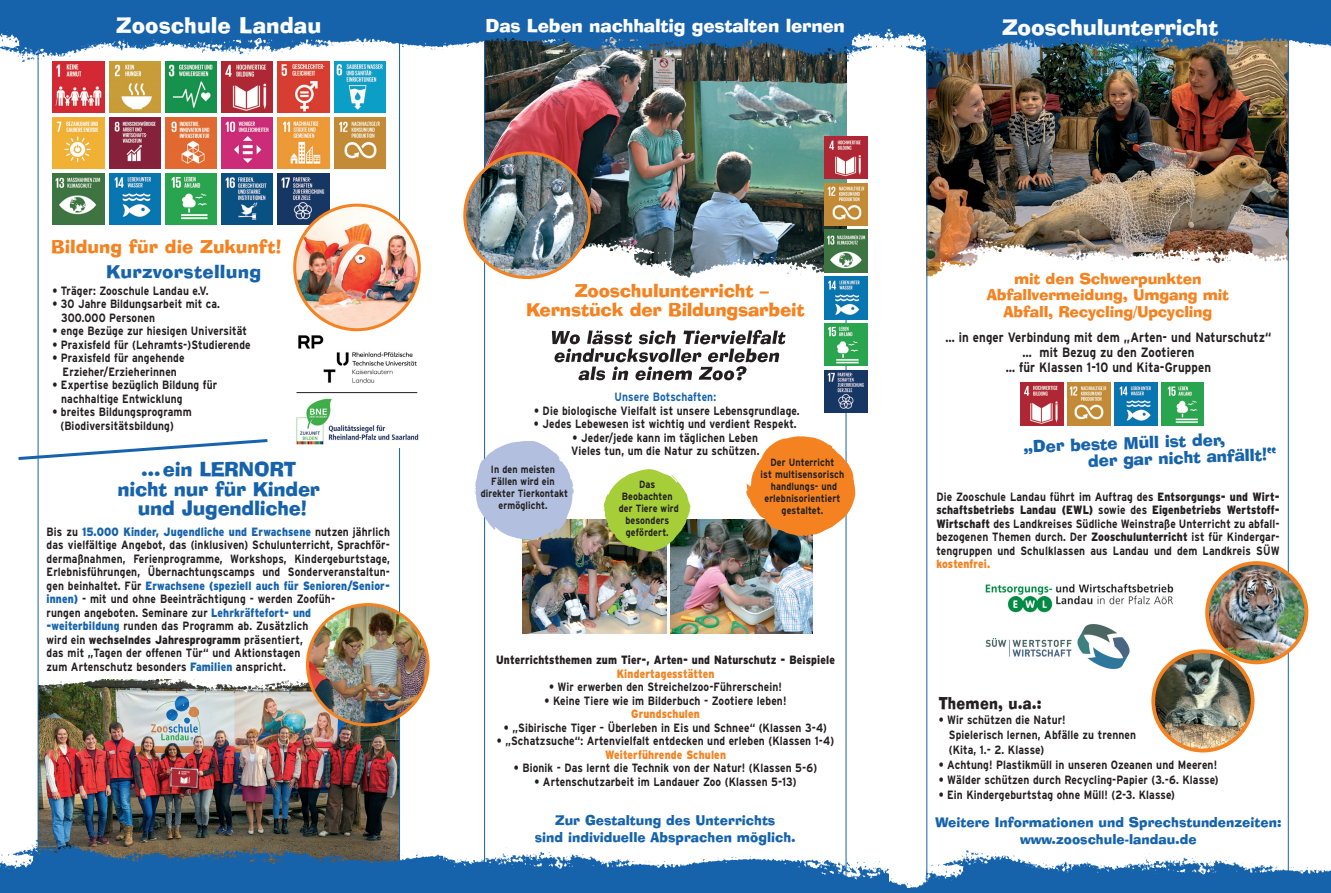
<style>
.page{position:relative;width:1331px;height:893px;background:#fff}
.page>*{position:absolute;margin:0;border:0;box-sizing:border-box;transform-origin:0 0}
.t1{font:21.75px "Ad Lib BT";letter-spacing:-.015em;color:#fff}
.t2{font:19.5px/19.5px "Ad Lib BT";letter-spacing:-.015em;color:#1663ac;text-align:center}
.t3{font:18px/19.5px "Ad Lib BT";letter-spacing:-.015em;color:#f58220}
.t4{font:18px "Ad Lib BT";letter-spacing:-.015em;color:#fff}
.t5{font:18px "Ad Lib BT";letter-spacing:.015em;color:#1663ac}
.t6{font:16.5px/16.5px "Ad Lib BT";color:#1663ac}
.t7{font:16.5px "Ad Lib BT";letter-spacing:.015em;color:#231f20;scale:.85 1}
.t8{font:15px/16.5px "Ad Lib BT";letter-spacing:-.015em;color:#f58220;text-align:center}
.t9{font:13.5px/16.5px "Ad Lib BT";color:#1663ac;text-align:center}
.t10{font:700 13.5px/15px "Interstate";letter-spacing:.015em;color:#231f20;text-align:center;scale:.85 1}
.t11{font:700 12px/13.5px "Interstate";letter-spacing:.015em;color:#231f20;scale:.85 1}
.t12{font:900 12px "Interstate";letter-spacing:.015em;color:#f58220;scale:.85 1}
.t13{font:900 12px "Interstate";letter-spacing:.015em;color:#231f20;scale:.85 1}
.t14{font:700 12px "Interstate";letter-spacing:.015em;color:#1663ac;scale:.85 1}
.t15{font:700 10.5px/12px "Interstate";letter-spacing:.015em;color:#231f20;text-align:center;scale:.85 1}
.s1{font-weight:900;color:#1663ac}
.s2{font-weight:900}
</style>
<div class="page">
<img style="left:39px;top:702px;width:360px;height:124px">
<img style="left:37px;top:644px;width:269px;height:58px">
<hr style="left:846px;top:0;width:1px;height:893px;background:#1663ac">
<img style="left:485px;top:66px;width:361px;height:173px">
<img style="left:927px;top:71px;width:361px;height:158px">
<img style="left:927px;top:229px;width:361px;height:60px">
<img style="left:591px;top:239px;width:277px;height:40px">
<hr style="left:1288px;top:0;width:1px;height:893px;background:#1663ac">
<hr style="left:926px;top:0;width:1px;height:889px;background:#1663ac">
<hr style="left:399px;top:0;width:1px;height:893px;background:#1663ac">
<hr style="left:38px;top:0;width:1px;height:893px;background:#1663ac">
<div style="left:0;top:0;width:1330px;height:13px;background:#1663ac"></div>
<img style="left:0;top:13px;width:442px;height:58px">
<img style="left:888px;top:13px;width:442px;height:58px">
<img style="left:0;top:826px;width:442px;height:67px">
<img style="left:888px;top:838px;width:442px;height:55px">
<img style="left:442px;top:13px;width:446px;height:53px">
<img style="left:1151px;top:561px;width:157px;height:191px">
<img style="left:985px;top:579px;width:190px;height:34px">
<img style="left:1021px;top:383px;width:42px;height:42px">
<img style="left:1068px;top:383px;width:42px;height:42px">
<img style="left:1114px;top:383px;width:43px;height:42px">
<img style="left:1161px;top:383px;width:43px;height:42px">
<img style="left:985px;top:624px;width:145px;height:45px">
<img style="left:523px;top:519px;width:289px;height:115px">
<img style="left:825px;top:136px;width:42px;height:43px">
<img style="left:825px;top:183px;width:42px;height:43px">
<img style="left:825px;top:230px;width:42px;height:42px">
<img style="left:825px;top:277px;width:42px;height:42px">
<img style="left:825px;top:323px;width:42px;height:43px">
<img style="left:825px;top:370px;width:42px;height:43px">
<img style="left:741px;top:431px;width:115px;height:110px">
<hr style="left:667px;top:511px;width:3px;height:124px;background:#fff">
<img style="left:599px;top:469px;width:96px;height:90px">
<svg style="left:18px;top:437px;width:250px;height:25px"></svg>
<img style="left:109px;top:61px;width:51px;height:51px">
<img style="left:165px;top:61px;width:52px;height:51px">
<img style="left:222px;top:61px;width:51px;height:51px">
<img style="left:278px;top:61px;width:51px;height:51px">
<img style="left:334px;top:61px;width:51px;height:51px">
<img style="left:53px;top:61px;width:51px;height:51px">
<img style="left:109px;top:117px;width:51px;height:51px">
<img style="left:109px;top:173px;width:51px;height:52px">
<img style="left:165px;top:117px;width:52px;height:51px">
<img style="left:165px;top:173px;width:52px;height:52px">
<img style="left:222px;top:117px;width:51px;height:51px">
<img style="left:278px;top:117px;width:51px;height:51px">
<img style="left:222px;top:173px;width:51px;height:52px">
<img style="left:278px;top:173px;width:51px;height:52px">
<img style="left:334px;top:117px;width:51px;height:51px">
<img style="left:53px;top:117px;width:51px;height:51px">
<img style="left:53px;top:173px;width:51px;height:52px">
<div style="left:384px;top:296px;width:30px;height:117px;background:#fff"></div>
<img style="left:298px;top:335px;width:119px;height:48px">
<div style="left:293px;top:398px;width:134px;height:50px;background:#fff"></div>
<img style="left:296px;top:398px;width:123px;height:47px">
<img style="left:293px;top:204px;width:128px;height:127px">
<hr style="left:296px;top:392px;width:121px;height:1px;background:#231f20">
<img style="left:442px;top:842px;width:446px;height:51px">
<div style="left:625px;top:480px;width:33px;height:33px;background:#a6ce39;border-radius:50%"></div>
<div style="left:771px;top:472px;width:46px;height:47px;background:#f58220;border-radius:50%"></div>
<div style="left:197px;top:656px;width:100px;height:30px;background:#fff;border-radius:50%"></div>
<img style="left:306px;top:603px;width:124px;height:123px">
<hr style="left:484px;top:0;width:1px;height:880px;background:#1663ac">
<img style="left:463px;top:151px;width:128px;height:128px">
<img style="left:474px;top:440px;width:104px;height:103px">
<svg style="left:552px;top:330px;width:234px;height:50px"></svg>
<h1 class="t1" style="left:116px;top:15px;width:207px">Zooschule Landau</h1>
<h1 class="t1" style="left:1002px;top:16px;width:218px">Zooschulunterricht</h1>
<h3 class="t4" style="left:485px;top:17px;width:361px">Das Leben nachhaltig gestalten lernen</h3>
<h3 class="t3" style="left:51px;top:237px;width:231px">Bildung für die Zukunft!</h3>
<h3 class="t5" style="left:106px;top:263px;width:157px">Kurzvorstellung</h3>
<p class="t11" style="left:52px;top:285px;width:185px">• Träger: Zooschule Landau e.V.</p>
<p class="t11" style="left:61px;top:298px;width:188px;text-indent:-9px">• 30 Jahre Bildungsarbeit mit ca.<br>300.000 Personen</p>
<p class="t11" style="left:52px;top:325px;width:230px">• enge Bezüge zur hiesigen Universität</p>
<p class="t11" style="left:52px;top:339px;width:235px">• Praxisfeld für (Lehramts-)Studierende</p>
<p class="t11" style="left:52px;top:352px;width:157px;text-align:center">• Praxisfeld für angehende<br>Erzieher/Erzieherinnen</p>
<p class="t11" style="left:61px;top:379px;width:185px;text-indent:-9px">• Expertise bezüglich Bildung für nachhaltige Entwicklung</p>
<p class="t11" style="left:60px;top:406px;width:156px;text-indent:-8px">• breites Bildungsprogramm (Biodiversitätsbildung)</p>
<h2 class="t2" style="left:118px;top:460px;width:204px">…ein LERNORT nicht nur für Kinder und Jugendliche!</h2>
<p class="t11" style="left:47px;top:526px;width:405px">Bis zu <span class="s1">15.000 Kinder, Jugendliche und Erwachsene</span> nutzen jährlich das vielfältige Angebot, das (inklusiven) Schulunterricht, Sprachför&shy;dermaßnahmen, Ferienprogramme, Workshops, Kindergeburtstage, Erlebnisführungen, Übernachtungscamps und Sonderveranstaltun&shy;gen beinhaltet. Für <span class="s1">Erwachsene (speziell auch für Senioren/Senior&shy;innen)</span> - mit und ohne Beeinträchtigung - werden Zoofüh-<br>rungen angeboten. Seminare zur <span class="s1">Lehrkräftefort- und<br>-weiterbildung</span> runden das Programm ab. Zusätzlich<br>wird ein <span class="s2">wechselndes Jahresprogramm</span> präsentiert,<br>das mit „Tagen der offenen Tür“ und Aktionstagen<br>zum Artenschutz besonders <span class="s1">Familien</span> anspricht.</p>
<h3 class="t3" style="left:526px;top:282px;width:280px;text-indent:49px">Zooschulunterricht –<br>Kernstück der Bildungsarbeit</h3>
<p class="t14" style="left:614px;top:392px;width:121px">Unsere Botschaften:</p>
<p class="t11" style="left:534px;top:404px;width:314px">• Die biologische Vielfalt ist unsere Lebensgrundlage.</p>
<p class="t11" style="left:534px;top:418px;width:311px">• Jedes Lebewesen ist wichtig und verdient Respekt.</p>
<p class="t11" style="left:571px;top:431px;width:223px">• Jeder/jede kann im täglichen Leben<br>Vieles tun, um die Natur zu schützen.</p>
<p class="t15" style="left:481px;top:464px;width:104px">In den meisten<br>Fällen wird ein direkter Tierkontakt ermöglicht.</p>
<p class="t15" style="left:619px;top:479px;width:72px">Das<br>Beobachten der Tiere wird besonders gefördert.</p>
<p class="t15" style="left:761px;top:457px;width:100px">Der Unterricht<br>ist multisensorisch handlungs- und erlebnisorientiert gestaltet.</p>
<p class="t13" style="left:496px;top:655px;width:400px">Unterrichtsthemen zum Tier-, Arten- und Naturschutz - Beispiele</p>
<p class="t12" style="left:617px;top:669px;width:116px">Kindertagesstätten</p>
<p class="t11" style="left:549px;top:681px;width:276px">• Wir erwerben den Streichelzoo-Führerschein!</p>
<p class="t11" style="left:545px;top:695px;width:286px">• Keine Tiere wie im Bilderbuch - Zootiere leben!</p>
<p class="t12" style="left:631px;top:709px;width:82px">Grundschulen</p>
<p class="t11" style="left:504px;top:722px;width:382px">• „Sibirische Tiger – Überleben in Eis und Schnee“ (Klassen 3-4)</p>
<p class="t11" style="left:497px;top:735px;width:398px">• „Schatzsuche“: Artenvielfalt entdecken und erleben (Klassen 1-4)</p>
<p class="t12" style="left:605px;top:750px;width:144px">Weiterführende Schulen</p>
<p class="t11" style="left:514px;top:762px;width:358px">• Bionik - Das lernt die Technik von der Natur! (Klassen 5-6)</p>
<p class="t11" style="left:534px;top:776px;width:310px">• Artenschutzarbeit im Landauer Zoo (Klassen 5-13)</p>
<p class="t9" style="left:535px;top:813px;width:262px">Zur Gestaltung des Unterrichts<br>sind individuelle Absprachen möglich.</p>
<p class="t8" style="left:987px;top:271px;width:244px">mit den Schwerpunkten<br>Abfallvermeidung, Umgang mit<br>Abfall, Recycling/Upcycling</p>
<p class="t10" style="left:945px;top:330px;width:385px">… in enger Verbindung mit dem „Arten- und Naturschutz“ … mit Bezug zu den Zootieren<br>… für Klassen 1-10 und Kita-Gruppen</p>
<h3 class="t6" style="left:1087px;top:437px;width:190px;text-indent:-64px;rotate:-2deg">„Der beste Müll ist der,<br>der gar nicht anfällt!“</h3>
<p class="t11" style="left:936px;top:491px;width:405px;text-align:justify">Die Zooschule Landau führt im Auftrag des <span class="s2">Entsorgungs- und Wirt&shy;schaftsbetriebs Landau (EWL)</span> sowie des <span class="s2">Eigenbetriebs Wertstoff-Wirtschaft</span> des Landkreises Südliche Weinstraße Unterricht zu abfall&shy;bezogenen Themen durch. Der <span class="s2">Zooschulunterricht</span> ist für Kindergar&shy;tengruppen und Schulklassen aus Landau und dem Landkreis SÜW</p>
<p class="t12" style="left:936px;top:559px;width:65px">kostenfrei.</p>
<h3 class="t7" style="left:939px;top:695px;width:123px">Themen, u.a.:</h3>
<p class="t11" style="left:949px;top:714px;width:222px;line-height:15px;text-indent:-10px">• Wir schützen die Natur!<br>Spielerisch lernen, Abfälle zu trennen (Kita, 1.- 2. Klasse)</p>
<p class="t11" style="left:939px;top:759px;width:329px">• Achtung! Plastikmüll in unseren Ozeanen und Meeren!</p>
<p class="t11" style="left:939px;top:774px;width:331px">• Wälder schützen durch Recycling-Papier (3.-6. Klasse)</p>
<p class="t11" style="left:939px;top:789px;width:279px">• Ein Kindergeburtstag ohne Müll! (2-3. Klasse)</p>
<p class="t9" style="left:935px;top:815px;width:348px">Weitere Informationen und Sprechstundenzeiten: www.zooschule-landau.de</p>
</div>
